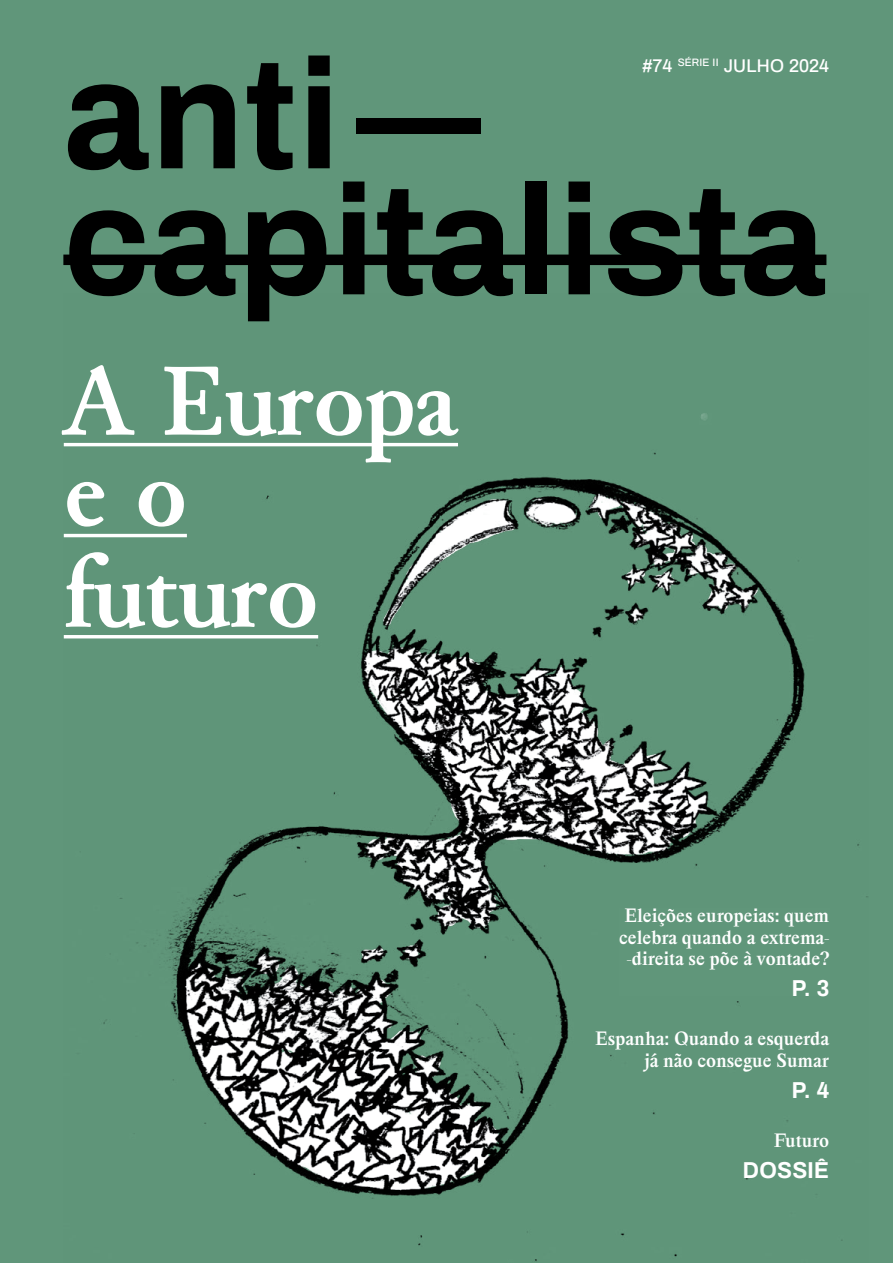
<style>
.page{position:relative;width:893px;height:1263px;background:#60967a}
.page>*{position:absolute;margin:0;border:0;box-sizing:border-box;transform-origin:0 0}
.t1{font:700 156px/126px "Archivo";color:#000}
.t2{font:700 102.45px/90.9px "Junicode";color:#fff}
.t3{font:700 22.5px "Archivo";letter-spacing:.01em;color:#fff}
.t4{font:700 18px/21.6px "Happy Timesatthe IKOB New Game Plus Edition";color:#fff;text-align:center}
.t5{font:500 18px "Archivo";letter-spacing:.005em;color:#fff}
</style>
<div class="page">
<div style="left:63px;top:255px;width:763px;height:10px;background:#000"></div>
<img style="left:63px;top:413px;width:805px;height:848px">
<hr style="left:64px;top:443px;width:394px;height:3px;background:#fff">
<hr style="left:64px;top:534px;width:123px;height:3px;background:#fff">
<hr style="left:64px;top:635px;width:254px;height:3px;background:#fff">
<div style="left:619px;top:908px;width:210px;height:88px;background:#60967a"></div>
<h1 class="t1" style="left:63px;top:45px;width:764px">anti― capitalista</h1>
<p class="t5" style="left:643px;top:53px;width:188px">#74 <sup>SÉRIE</sup> <sup>II</sup> JULHO 2024</p>
<h2 class="t2" style="left:64px;top:358px;width:396px">A Europa e o</h2>
<h2 class="t2" style="left:64px;top:550px;width:256px">futuro</h2>
<p class="t4" style="left:619px;top:904px;width:212px">Eleições europeias: quem celebra quando a extrema--direita se põe à vontade?</p>
<p class="t3" style="left:792px;top:972px;width:39px">P. 3</p>
<p class="t4" style="left:595px;top:1028px;width:236px;text-align:right">Espanha: Quando a esquerda já não consegue Sumar</p>
<p class="t3" style="left:792px;top:1074px;width:39px">P. 4</p>
<p class="t4" style="left:773px;top:1129px;width:57px">Futuro</p>
<p class="t3" style="left:743px;top:1153px;width:88px">DOSSIÊ</p>
</div>
